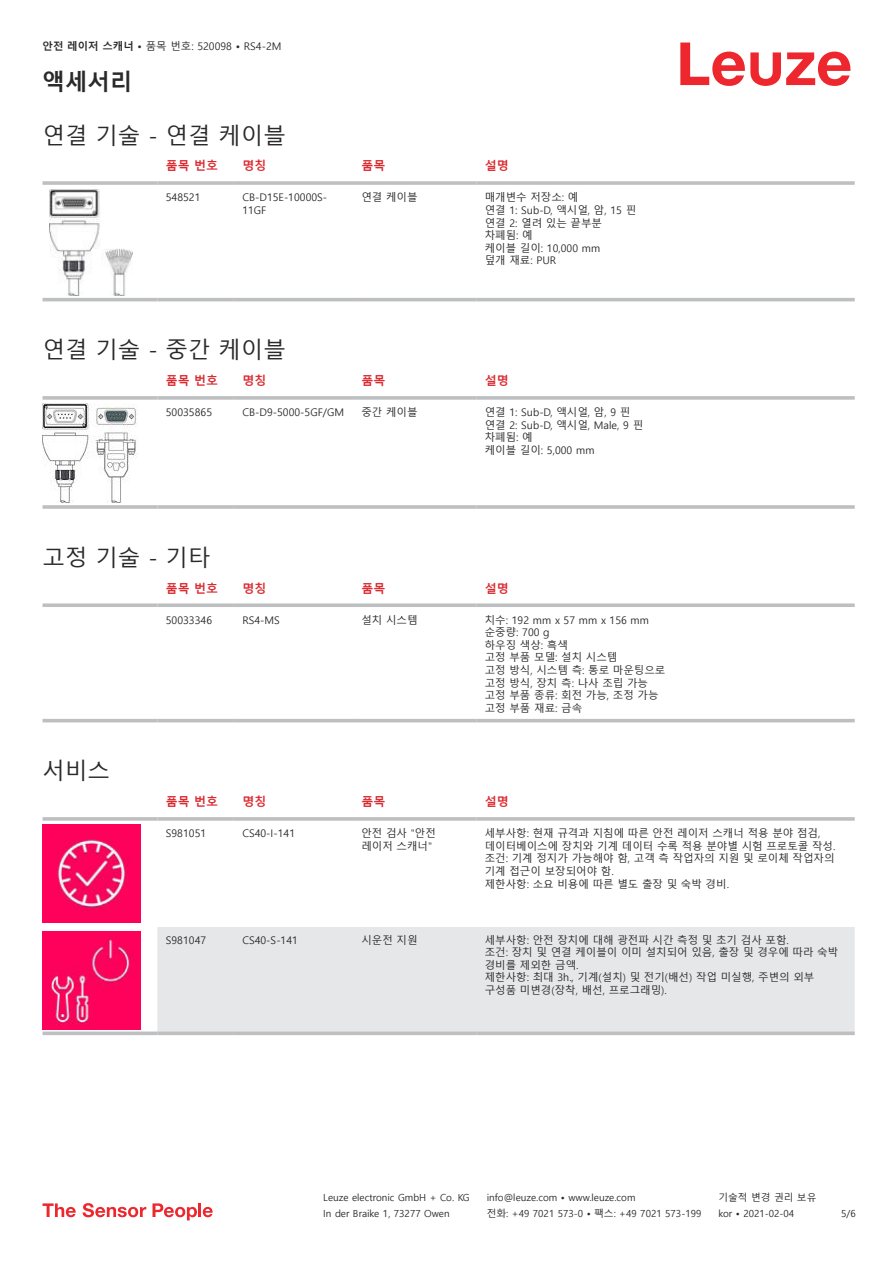
<style>
.page{position:relative;width:893px;height:1263px;background:#fff}
.page>*{position:absolute;margin:0;border:0;box-sizing:border-box;transform-origin:0 0}
.t1{font:22.5px "Malgun Gothic";color:#2b292a}
.t2{font:700 22.5px "Malgun Gothic";color:#2b292a}
.t3{font:700 12px "Malgun Gothic";color:#db2a30}
.t4{font:10.5px/12.6px "Malgun Gothic";color:#2b292a}
.t5{font:9.75px "Malgun Gothic";color:#2b292a}
.s1{font-weight:700}
</style>
<div class="page">
<svg style="left:680px;top:43px;width:170px;height:43px"></svg>
<svg style="left:43px;top:189px;width:812px;height:113px"></svg>
<hr style="left:43px;top:181px;width:114px;height:4px;background:#bdbfc1">
<hr style="left:157px;top:181px;width:77px;height:4px;background:#c8cacb">
<hr style="left:234px;top:181px;width:119px;height:4px;background:#c3c5c6">
<hr style="left:353px;top:181px;width:123px;height:4px;background:#bdbfc1">
<hr style="left:476px;top:181px;width:379px;height:4px;background:#c8cacb">
<hr style="left:43px;top:298px;width:114px;height:3px;background:#bdbfc1">
<hr style="left:157px;top:298px;width:77px;height:3px;background:#bdbfc1">
<hr style="left:234px;top:298px;width:119px;height:3px;background:#bdbfc1">
<hr style="left:353px;top:298px;width:123px;height:3px;background:#bdbfc1">
<hr style="left:476px;top:298px;width:379px;height:3px;background:#bdbfc1">
<img style="left:50px;top:189px;width:83px;height:106px">
<svg style="left:43px;top:396px;width:114px;height:4px"></svg>
<svg style="left:157px;top:396px;width:77px;height:4px"></svg>
<svg style="left:234px;top:396px;width:119px;height:4px"></svg>
<svg style="left:353px;top:396px;width:123px;height:4px"></svg>
<svg style="left:476px;top:396px;width:379px;height:4px;background:#c3c5c7"></svg>
<hr style="left:43px;top:505px;width:114px;height:4px;background:#c3c5c7">
<svg style="left:157px;top:505px;width:77px;height:4px"></svg>
<hr style="left:234px;top:505px;width:119px;height:4px;background:#c4c6c7">
<hr style="left:353px;top:505px;width:123px;height:4px;background:#c3c5c7">
<svg style="left:476px;top:505px;width:379px;height:4px;background:#c3c5c7"></svg>
<img style="left:43px;top:404px;width:95px;height:99px">
<svg style="left:43px;top:722px;width:812px;height:1px"></svg>
<svg style="left:43px;top:603px;width:114px;height:4px"></svg>
<svg style="left:157px;top:603px;width:77px;height:4px"></svg>
<svg style="left:234px;top:603px;width:119px;height:4px"></svg>
<svg style="left:353px;top:603px;width:123px;height:4px"></svg>
<svg style="left:476px;top:603px;width:379px;height:4px;background:#c4c6c8"></svg>
<hr style="left:43px;top:719px;width:114px;height:3px;background:#bdbfc1">
<hr style="left:157px;top:719px;width:77px;height:3px;background:#bdbfc1">
<hr style="left:234px;top:719px;width:119px;height:3px;background:#bdbfc1">
<hr style="left:353px;top:719px;width:123px;height:3px;background:#bdbfc1">
<hr style="left:476px;top:719px;width:379px;height:3px;background:#bdbfc1">
<div style="left:157px;top:927px;width:698px;height:104px;background:#e6e7e9"></div>
<svg style="left:43px;top:817px;width:114px;height:4px"></svg>
<hr style="left:157px;top:817px;width:77px;height:4px;background:#c5c7c9">
<svg style="left:234px;top:817px;width:119px;height:4px"></svg>
<svg style="left:353px;top:817px;width:123px;height:4px"></svg>
<hr style="left:476px;top:817px;width:379px;height:4px;background:#c5c7c9">
<svg style="left:43px;top:1031px;width:114px;height:4px"></svg>
<svg style="left:157px;top:1031px;width:77px;height:4px"></svg>
<svg style="left:234px;top:1031px;width:119px;height:4px"></svg>
<svg style="left:353px;top:1031px;width:123px;height:4px"></svg>
<svg style="left:476px;top:1031px;width:379px;height:4px;background:#c2c4c6"></svg>
<img style="left:43px;top:825px;width:97px;height:98px">
<img style="left:43px;top:931px;width:97px;height:98px">
<svg style="left:43px;top:1203px;width:33px;height:14px"></svg>
<svg style="left:83px;top:1203px;width:63px;height:14px"></svg>
<svg style="left:153px;top:1203px;width:44px;height:17px"></svg>
<hr style="left:198px;top:1203px;width:3px;height:14px;background:#ed272d">
<svg style="left:203px;top:1207px;width:10px;height:10px"></svg>
<p class="t4" style="left:43px;top:40px;width:240px"><span class="s1">안전 레이저 스캐너 •</span> 품목 번호: 520098 <span class="s1">•</span> RS4-2M</p>
<h1 class="t2" style="left:43px;top:69px;width:91px">액세서리</h1>
<h1 class="t1" style="left:43px;top:123px;width:245px">연결 기술 - 연결 케이블</h1>
<p class="t3" style="left:166px;top:159px;width:54px">품목 번호</p>
<p class="t3" style="left:242px;top:159px;width:25px">명칭</p>
<p class="t3" style="left:361px;top:159px;width:25px">품목</p>
<p class="t3" style="left:485px;top:159px;width:25px">설명</p>
<p class="t4" style="left:166px;top:191px;width:36px">548521</p>
<p class="t4" style="left:242px;top:191px;width:86px">CB-D15E-10000S-<br>11GF</p>
<p class="t4" style="left:361px;top:191px;width:58px">연결 케이블</p>
<p class="t4" style="left:485px;top:191px;width:153px">매개변수 저장소: 예<br>연결 1: Sub-D, 액시얼, 암, 15 핀 연결 2: 열려 있는 끝부분 차폐됨: 예<br>케이블 길이: 10,000 mm<br>덮개 재료: PUR</p>
<h1 class="t1" style="left:43px;top:337px;width:245px">연결 기술 - 중간 케이블</h1>
<p class="t3" style="left:166px;top:374px;width:54px">품목 번호</p>
<p class="t3" style="left:242px;top:374px;width:25px">명칭</p>
<p class="t3" style="left:361px;top:374px;width:25px">품목</p>
<p class="t3" style="left:485px;top:374px;width:25px">설명</p>
<p class="t4" style="left:166px;top:406px;width:48px">50035865</p>
<p class="t4" style="left:242px;top:406px;width:103px">CB-D9-5000-5GF/GM</p>
<p class="t4" style="left:361px;top:406px;width:58px">중간 케이블</p>
<p class="t4" style="left:485px;top:406px;width:160px">연결 1: Sub-D, 액시얼, 암, 9 핀 연결 2: Sub-D, 액시얼, Male, 9 핀 차폐됨: 예<br>케이블 길이: 5,000 mm</p>
<h1 class="t1" style="left:43px;top:545px;width:169px">고정 기술 - 기타</h1>
<p class="t3" style="left:166px;top:581px;width:54px">품목 번호</p>
<p class="t3" style="left:242px;top:581px;width:25px">명칭</p>
<p class="t3" style="left:361px;top:581px;width:25px">품목</p>
<p class="t3" style="left:485px;top:581px;width:25px">설명</p>
<p class="t4" style="left:166px;top:614px;width:48px">50033346</p>
<p class="t4" style="left:242px;top:614px;width:39px">RS4-MS</p>
<p class="t4" style="left:361px;top:614px;width:58px">설치 시스템</p>
<p class="t4" style="left:485px;top:614px;width:182px">치수: 192 mm x 57 mm x 156 mm 순중량: 700 g<br>하우징 색상: 흑색<br>고정 부품 모델: 설치 시스템<br>고정 방식, 시스템 측: 통로 마운팅으로 고정 방식, 장치 측: 나사 조립 가능 고정 부품 종류: 회전 가능, 조정 가능 고정 부품 재료: 금속</p>
<h1 class="t1" style="left:43px;top:758px;width:69px">서비스</h1>
<p class="t3" style="left:166px;top:795px;width:54px">품목 번호</p>
<p class="t3" style="left:242px;top:795px;width:25px">명칭</p>
<p class="t3" style="left:361px;top:795px;width:25px">품목</p>
<p class="t3" style="left:485px;top:795px;width:25px">설명</p>
<p class="t4" style="left:166px;top:827px;width:42px">S981051</p>
<p class="t4" style="left:242px;top:827px;width:54px">CS40-I-141</p>
<p class="t4" style="left:361px;top:827px;width:76px">안전 검사 "안전 레이저 스캐너"</p>
<p class="t4" style="left:485px;top:827px;width:352px">세부사항: 현재 규격과 지침에 따른 안전 레이저 스캐너 적용 분야 점검, 데이터베이스에 장치와 기계 데이터 수록 적용 분야별 시험 프로토콜 작성. 조건: 기계 정지가 가능해야 함, 고객 측 작업자의 지원 및 로이체 작업자의 기계 접근이 보장되어야 함.<br>제한사항: 소요 비용에 따른 별도 출장 및 숙박 경비.</p>
<p class="t4" style="left:166px;top:933px;width:42px">S981047</p>
<p class="t4" style="left:242px;top:933px;width:57px">CS40-S-141</p>
<p class="t4" style="left:361px;top:933px;width:58px">시운전 지원</p>
<p class="t4" style="left:485px;top:933px;width:355px">세부사항: 안전 장치에 대해 광전파 시간 측정 및 초기 검사 포함.<br>조건: 장치 및 연결 케이블이 이미 설치되어 있음, 출장 및 경우에 따라 숙박 경비를 제외한 금액.<br>제한사항: 최대 3h., 기계(설치) 및 전기(배선) 작업 미실행, 주변의 외부 구성품 미변경(장착, 배선, 프로그래밍).</p>
<p class="t5" style="left:323px;top:1192px;width:148px">Leuze electronic GmbH + Co. KG</p>
<p class="t5" style="left:487px;top:1192px;width:150px">info@leuze.com • www.leuze.com</p>
<p class="t5" style="left:718px;top:1192px;width:100px">기술적 변경 권리 보유</p>
<p class="t5" style="left:323px;top:1208px;width:128px">In der Braike 1, 73277 Owen</p>
<p class="t5" style="left:487px;top:1208px;width:216px">전화: +49 7021 573-0 • 팩스: +49 7021 573-199</p>
<p class="t5" style="left:718px;top:1208px;width:77px">kor • 2021-02-04</p>
<p class="t5" style="left:841px;top:1208px;width:16px">5 /6</p>
</div>
